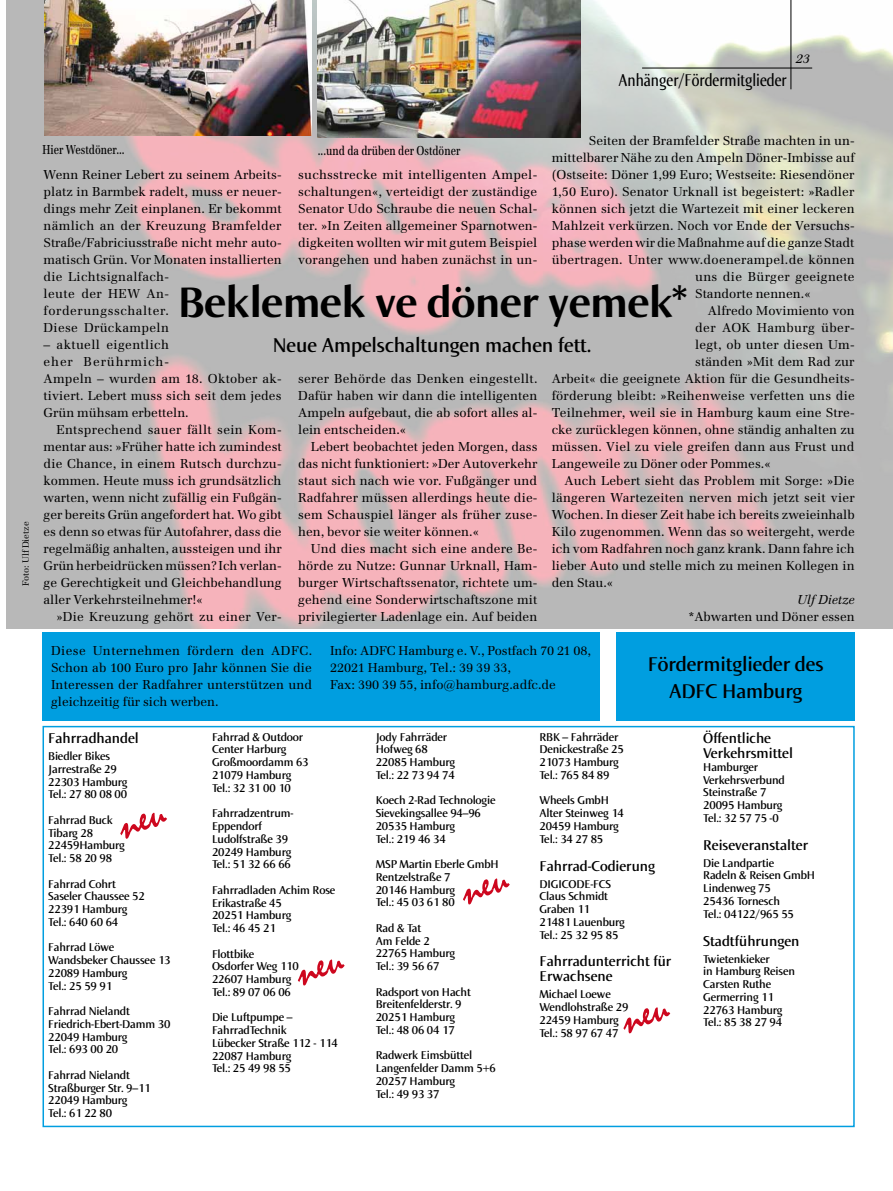
<style>
.page{position:relative;width:893px;height:1191px;background:#fff}
.page>*{position:absolute;margin:0;border:0;box-sizing:border-box;transform-origin:0 0}
.t1{font:700 45px "Norma";letter-spacing:-.005em;color:#000}
.t2{font:600 21px/27px "Norma";letter-spacing:-.005em;color:#000;text-align:center}
.t3{font:condensed 18px "Norma";color:#000}
.t4{font:600 15px/15px "Norma";color:#000}
.t5{font:12.75px/17px "Emona";color:#000;text-align:justify}
.t6{font:12.75px/17px "Emona";letter-spacing:.02em;color:#000}
.t7{font:condensed 12.75px "Emona";color:#000}
.t8{font:12.75px "Emona";letter-spacing:.025em;color:#000}
.t9{font:12.75px "Emona";letter-spacing:.03em;color:#000}
.t10{font:italic 12.75px "Emona";color:#000}
.t11{font:600 12px/12.8px "Norma";letter-spacing:-.01em;color:#000}
.t12{font:9px "Emona";color:#000}
</style>
<div class="page">
<div style="left:43px;top:726px;width:812px;height:401px;border:2px solid #009ee0"></div>
<img style="left:6px;top:0;width:887px;height:628px">
<img style="left:45px;top:0;width:267px;height:136px">
<img style="left:317px;top:0;width:263px;height:137px">
<div style="left:43px;top:631px;width:557px;height:89px;background:#009ee0"></div>
<div style="left:617px;top:631px;width:238px;height:89px;background:#009ee0"></div>
<hr style="left:791px;top:0;width:1px;height:89px;background:#000">
<hr style="left:642px;top:68px;width:170px;height:1px;background:#000">
<h3 class="t3" style="left:618px;top:71px;width:170px">Anhänger/Fördermitglieder</h3>
<p class="t10" style="left:795px;top:51px;width:16px">23</p>
<p class="t12" style="left:20px;top:586px;width:66px;rotate:-90deg">Foto: Ulf Dietze</p>
<p class="t5" style="left:589px;top:132px;width:267px">Seiten der Bramfelder Straße machten in un-</p>
<p class="t5" style="left:552px;top:149px;width:304px">mittelbarer Nähe zu den Ampeln Döner-Imbisse auf</p>
<p class="t5" style="left:552px;top:166px;width:304px">(Ostseite: Döner 1,99 Euro; Westseite: Riesendöner</p>
<p class="t5" style="left:552px;top:183px;width:304px">1,50 Euro). Senator Urknall ist begeistert: »Radler</p>
<p class="t5" style="left:552px;top:200px;width:304px">können sich jetzt die Wartezeit mit einer leckeren</p>
<p class="t5" style="left:552px;top:217px;width:304px">Mahlzeit verkürzen. Noch vor Ende der Versuchs-</p>
<p class="t5" style="left:552px;top:234px;width:304px">phase werden wir die Maßnahme auf die ganze Stadt</p>
<p class="t6" style="left:552px;top:251px;width:305px">übertragen. Unter www.doenerampel.de können</p>
<p class="t8" style="left:695px;top:269px;width:161px">uns die Bürger geeignete</p>
<p class="t5" style="left:695px;top:285px;width:117px">Standorte nennen.«</p>
<p class="t5" style="left:708px;top:302px;width:148px">Alfredo Movimiento von</p>
<p class="t9" style="left:695px;top:320px;width:161px">der AOK Hamburg über-</p>
<p class="t5" style="left:695px;top:336px;width:161px">legt, ob unter diesen Um-</p>
<p class="t5" style="left:695px;top:353px;width:161px">ständen »Mit dem Rad zur</p>
<p class="t5" style="left:552px;top:370px;width:304px">Arbeit« die geeignete Aktion für die Gesundheits-</p>
<p class="t5" style="left:552px;top:387px;width:305px">förderung bleibt: »Reihenweise verfetten uns die</p>
<p class="t5" style="left:552px;top:404px;width:304px">Teilnehmer, weil sie in Hamburg kaum eine Stre-</p>
<p class="t5" style="left:552px;top:421px;width:304px">cke zurücklegen können, ohne ständig anhalten zu</p>
<p class="t5" style="left:552px;top:438px;width:304px">müssen. Viel zu viele greifen dann aus Frust und</p>
<p class="t5" style="left:552px;top:455px;width:220px">Langeweile zu Döner oder Pommes.«</p>
<p class="t5" style="left:564px;top:472px;width:292px">Auch Lebert sieht das Problem mit Sorge: »Die</p>
<p class="t6" style="left:552px;top:489px;width:304px">längeren Wartezeiten nerven mich jetzt seit vier</p>
<p class="t5" style="left:552px;top:506px;width:304px">Wochen. In dieser Zeit habe ich bereits zweieinhalb</p>
<p class="t5" style="left:552px;top:523px;width:305px">Kilo zugenommen. Wenn das so weitergeht, werde</p>
<p class="t5" style="left:552px;top:540px;width:304px">ich vom Radfahren noch ganz krank. Dann fahre ich</p>
<p class="t5" style="left:552px;top:557px;width:304px">lieber Auto und stelle mich zu meinen Kollegen in</p>
<p class="t5" style="left:552px;top:574px;width:63px">den Stau.«</p>
<p class="t10" style="left:797px;top:592px;width:59px">Ulf Dietze</p>
<p class="t5" style="left:688px;top:608px;width:168px">*Abwarten und Döner essen</p>
<p class="t7" style="left:43px;top:142px;width:84px">Hier Westdöner...</p>
<p class="t7" style="left:318px;top:143px;width:144px">...und da drüben der Ostdöner</p>
<p class="t5" style="left:44px;top:166px;width:240px;text-align:left">Wenn Reiner Lebert zu seinem Arbeits&shy;platz in Barmbek radelt, muss er neuer&shy;dings mehr Zeit einplanen. Er bekommt nämlich an der Kreuzung Bramfelder<br>Straße/Fabriciusstraße nicht mehr auto&shy;matisch Grün. Vor Monaten installierten die Lichtsignalfach-<br>leute der HEW An&shy;forderungsschalter.<br>Diese Drückampeln</p>
<p class="t6" style="left:44px;top:336px;width:240px">– aktuell eigentlich<br>eher Berührmich-<br>Ampeln – wurden am 18. Oktober ak&shy;tiviert. Lebert muss sich seit dem jedes<br>Grün mühsam erbetteln.</p>
<p class="t5" style="left:44px;top:421px;width:240px;text-indent:13px">Entsprechend sauer fällt sein Kom&shy;mentar aus: »Früher hatte ich zumindest die Chance, in einem Rutsch durchzu&shy;kommen. Heute muss ich grundsätzlich warten, wenn nicht zufällig ein Fußgän&shy;ger bereits Grün angefordert hat. Wo gibt es denn so etwas für Autofahrer, dass die regelmäßig anhalten, aussteigen und ihr Grün herbeidrücken müssen? Ich verlan&shy;ge Gerechtigkeit und Gleichbehandlung aller Verkehrsteilnehmer!«</p>
<p class="t6" style="left:56px;top:608px;width:227px">»Die Kreuzung gehört zu einer Ver-</p>
<p class="t5" style="left:298px;top:166px;width:241px">suchsstrecke mit intelligenten Ampel&shy;schaltungen«, verteidigt der zuständige Senator Udo Schraube die neuen Schal&shy;ter. »In Zeiten allgemeiner Sparnotwen&shy;digkeiten wollten wir mit gutem Beispiel vorangehen und haben zunächst in un-</p>
<h1 class="t1" style="left:178px;top:277px;width:510px">Beklemek ve döner yemek*</h1>
<h2 class="t2" style="left:273px;top:332px;width:320px">Neue Ampelschaltungen machen fett.</h2>
<p class="t5" style="left:298px;top:370px;width:241px">serer Behörde das Denken eingestellt.<br>Dafür haben wir dann die intelligenten Ampeln aufgebaut, die ab sofort alles al&shy;lein entscheiden.«</p>
<p class="t5" style="left:298px;top:438px;width:241px;text-indent:13px">Lebert beobachtet jeden Morgen, dass das nicht funktioniert: »Der Autoverkehr staut sich nach wie vor. Fußgänger und Radfahrer müssen allerdings heute die&shy;sem Schauspiel länger als früher zuse&shy;hen, bevor sie weiter können.«</p>
<p class="t5" style="left:298px;top:540px;width:241px;text-indent:13px">Und dies macht sich eine andere Be&shy;hörde zu Nutze: Gunnar Urknall, Ham&shy;burger Wirtschaftssenator, richtete um&shy;gehend eine Sonderwirtschaftszone mit privilegierter Ladenlage ein. Auf beiden</p>
<p class="t5" style="left:51px;top:642px;width:263px">Diese Unternehmen fördern den ADFC.<br>Schon ab 100 Euro pro Jahr können Sie die Interessen der Radfahrer unterstützen und gleichzeitig für sich werben.</p>
<p class="t5" style="left:330px;top:642px;width:262px;text-align:left">Info: ADFC Hamburg e. V., Postfach 70 21 08,<br>22021 Hamburg, Tel.: 39 39 33,<br>Fax: 390 39 55, info@hamburg.adfc.de</p>
<h2 class="t2" style="left:648px;top:650px;width:177px">Fördermitglieder des<br>ADFC Hamburg</h2>
<p class="t4" style="left:48px;top:731px;width:92px">Fahrradhandel</p>
<p class="t11" style="left:48px;top:750px;width:81px">Biedler Bikes<br>Jarrestraße 29<br>22303 Hamburg<br>Tel.: 27 80 08 00</p>
<p class="t11" style="left:48px;top:813px;width:78px">Fahrrad Buck<br>Tibarg 28<br>22459Hamburg<br>Tel.: 58 20 98</p>
<p class="t11" style="left:48px;top:877px;width:98px">Fahrrad Cohrt<br>Saseler Chaussee 52<br>22391 Hamburg<br>Tel.: 640 60 64</p>
<p class="t11" style="left:48px;top:941px;width:124px">Fahrrad Löwe<br>Wandsbeker Chaussee 13<br>22089 Hamburg<br>Tel.: 25 59 91</p>
<p class="t11" style="left:48px;top:1005px;width:124px">Fahrrad Nielandt<br>Friedrich-Ebert-Damm 30<br>22049 Hamburg<br>Tel.: 693 00 20</p>
<p class="t11" style="left:48px;top:1068px;width:104px">Fahrrad Nielandt<br>Straßburger Str. 9–11<br>22049 Hamburg<br>Tel.: 61 22 80</p>
<p class="t11" style="left:212px;top:730px;width:98px">Fahrrad &amp; Outdoor<br>Center Harburg<br>Großmoordamm 63<br>21079 Hamburg<br>Tel.: 32 31 00 10</p>
<p class="t11" style="left:212px;top:807px;width:83px">Fahrradzentrum-<br>Eppendorf<br>Ludolfstraße 39<br>20249 Hamburg<br>Tel.: 51 32 66 66</p>
<p class="t11" style="left:212px;top:883px;width:125px">Fahrradladen Achim Rose<br>Erikastraße 45<br>20251 Hamburg<br>Tel.: 46 45 21</p>
<p class="t11" style="left:212px;top:947px;width:88px">Flottbike<br>Osdorfer Weg 110<br>22607 Hamburg<br>Tel.: 89 07 06 06</p>
<p class="t11" style="left:212px;top:1011px;width:127px">Die Luftpumpe –<br>FahrradTechnik<br>Lübecker Straße 112 - 114<br>22087 Hamburg<br>Tel.: 25 49 98 55</p>
<p class="t11" style="left:376px;top:730px;width:81px">Jody Fahrräder<br>Hofweg 68<br>22085 Hamburg<br>Tel.: 22 73 94 74</p>
<p class="t11" style="left:376px;top:794px;width:121px">Koech 2-Rad Technologie<br>Sievekingsallee 94–96<br>20535 Hamburg<br>Tel.: 219 46 34</p>
<p class="t11" style="left:376px;top:858px;width:124px">MSP Martin Eberle GmbH<br>Rentzelstraße 7<br>20146 Hamburg<br>Tel.: 45 03 61 80</p>
<p class="t11" style="left:376px;top:921px;width:81px">Rad &amp; Tat<br>Am Felde 2<br>22765 Hamburg<br>Tel.: 39 56 67</p>
<p class="t11" style="left:376px;top:985px;width:97px">Radsport von Hacht<br>Breitenfelderstr. 9<br>20251 Hamburg<br>Tel.: 48 06 04 17</p>
<p class="t11" style="left:376px;top:1049px;width:122px">Radwerk Eimsbüttel<br>Langenfelder Damm 5+6<br>20257 Hamburg<br>Tel.: 49 93 37</p>
<p class="t11" style="left:539px;top:730px;width:86px">RBK – Fahrräder<br>Denickestraße 25<br>21073 Hamburg<br>Tel.: 765 84 89</p>
<p class="t11" style="left:539px;top:794px;width:86px">Wheels GmbH<br>Alter Steinweg 14<br>20459 Hamburg<br>Tel.: 34 27 85</p>
<p class="t4" style="left:539px;top:858px;width:117px">Fahrrad-Codierung</p>
<p class="t11" style="left:539px;top:877px;width:87px">DIGICODE-FCS<br>Claus Schmidt<br>Graben 11<br>21481 Lauenburg<br>Tel.: 25 32 95 85</p>
<p class="t4" style="left:539px;top:954px;width:133px">Fahrradunterricht für<br>Erwachsene</p>
<p class="t11" style="left:539px;top:988px;width:90px">Michael Loewe<br>Wendlohstraße 29<br>22459 Hamburg<br>Tel.: 58 97 67 47</p>
<p class="t4" style="left:703px;top:731px;width:91px">Öffentliche<br>Verkehrsmittel</p>
<p class="t11" style="left:703px;top:760px;width:83px">Hamburger<br>Verkehrsverbund<br>Steinstraße 7<br>20095 Hamburg<br>Tel.: 32 57 75 -0</p>
<p class="t4" style="left:703px;top:837px;width:106px">Reiseveranstalter</p>
<p class="t11" style="left:703px;top:856px;width:113px">Die Landpartie<br>Radeln &amp; Reisen GmbH<br>Lindenweg 75<br>25436 Tornesch<br>Tel.: 04122/965 55</p>
<p class="t4" style="left:703px;top:933px;width:98px">Stadtführungen</p>
<p class="t11" style="left:703px;top:952px;width:93px">Twietenkieker<br>in Hamburg Reisen<br>Carsten Ruthe<br>Germerring 11<br>22763 Hamburg<br>Tel.: 85 38 27 94</p>
</div>
